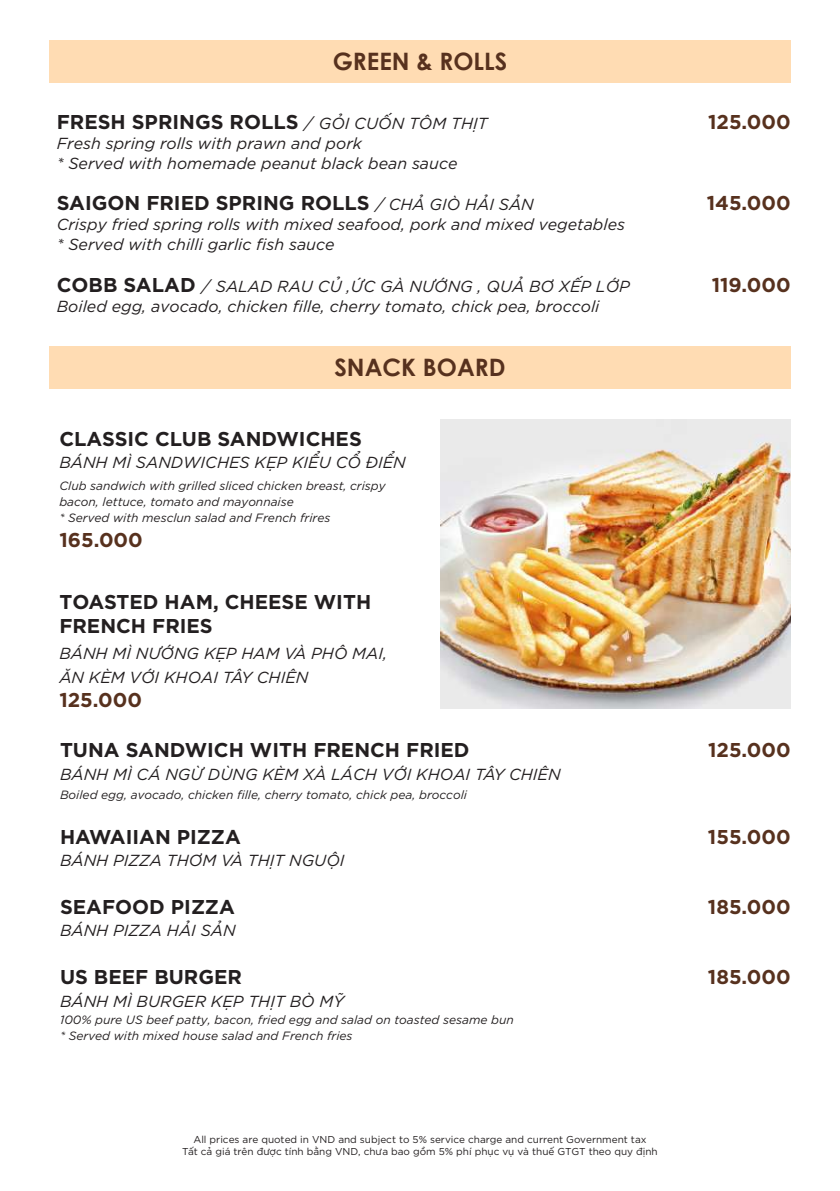
<style>
.page{position:relative;width:840px;height:1191px;background:#fff}
.page>*{position:absolute;margin:0;border:0;box-sizing:border-box;transform-origin:0 0}
.t1{font:700 24px "Century Gothic";color:#57311e}
.t2{font:700 20px/24px "SVN Gotham";color:#231f20}
.t3{font:700 20px "SVN Gotham";color:#57311e}
.t4{font:italic 16px/20px "SVN Gotham";color:#231f20}
.t5{font:italic 12px/16px "SVN Gotham";color:#231f20}
.t6{font:10px/12px "SVN Gotham";color:#231f20;text-align:center}
.s1{font-weight:400;font-style:italic;font-size:16px}
.s2{font-weight:700;font-style:normal;font-size:20px}
</style>
<div class="page">
<div style="left:49px;top:40px;width:741px;height:43px;background:#ffdcb3"></div>
<div style="left:49px;top:346px;width:741px;height:43px;background:#ffdcb3"></div>
<img style="left:440px;top:420px;width:350px;height:288px">
<h1 class="t1" style="left:332px;top:43px;width:176px">GREEN &amp; ROLLS</h1>
<p class="t2" style="left:57px;top:109px;width:432px">FRESH SPRINGS ROLLS <span class="s1">/ GỎI CUỐN TÔM THỊT</span></p>
<p class="t4" style="left:57px;top:132px;width:402px">Fresh spring rolls with prawn and pork<br>* Served with homemade peanut black bean sauce</p>
<p class="t2" style="left:57px;top:189px;width:478px">SAIGON FRIED SPRING ROLLS <span class="s1">/ CHẢ GIÒ HẢI SẢN</span></p>
<p class="t4" style="left:57px;top:213px;width:569px">Crispy fried spring rolls with mixed seafood, pork and mixed vegetables * Served with chilli garlic fish sauce</p>
<p class="t4" style="left:57px;top:275px;width:574px"><span class="s2">COBB SALAD</span> / SALAD RAU CỦ ,ỨC GÀ NƯỚNG , QUẢ BƠ XẾP LỚP<br>Boiled egg, avocado, chicken fille, cherry tomato, chick pea, broccoli</p>
<h1 class="t1" style="left:334px;top:349px;width:172px">SNACK BOARD</h1>
<p class="t2" style="left:59px;top:425px;width:304px">CLASSIC CLUB SANDWICHES</p>
<p class="t4" style="left:59px;top:451px;width:348px">BÁNH MÌ SANDWICHES KẸP KIỂU CỔ ĐIỂN</p>
<p class="t5" style="left:59px;top:476px;width:328px">Club sandwich with grilled sliced chicken breast, crispy bacon, lettuce, tomato and mayonnaise<br>* Served with mesclun salad and French frires</p>
<p class="t3" style="left:59px;top:523px;width:85px">165.000</p>
<p class="t2" style="left:59px;top:588px;width:313px">TOASTED HAM, CHEESE WITH<br>FRENCH FRIES</p>
<p class="t4" style="left:59px;top:640px;width:329px;line-height:24px">BÁNH MÌ NƯỚNG KẸP HAM VÀ PHÔ MAI,<br>ĂN KÈM VỚI KHOAI TÂY CHIÊN</p>
<p class="t3" style="left:59px;top:684px;width:84px">125.000</p>
<p class="t3" style="left:707px;top:106px;width:84px">125.000</p>
<p class="t3" style="left:706px;top:186px;width:85px">145.000</p>
<p class="t3" style="left:711px;top:269px;width:81px">119.000</p>
<p class="t2" style="left:60px;top:736px;width:411px">TUNA SANDWICH WITH FRENCH FRIED</p>
<p class="t3" style="left:707px;top:734px;width:84px">125.000</p>
<p class="t4" style="left:60px;top:762px;width:502px">BÁNH MÌ CÁ NGỪ DÙNG KÈM XÀ LÁCH VỚI KHOAI TÂY CHIÊN</p>
<p class="t5" style="left:60px;top:785px;width:408px">Boiled egg, avocado, chicken fille, cherry tomato, chick pea, broccoli</p>
<p class="t2" style="left:60px;top:823px;width:182px">HAWAIIAN PIZZA</p>
<p class="t4" style="left:60px;top:849px;width:286px">BÁNH PIZZA THƠM VÀ THỊT NGUỘI</p>
<p class="t2" style="left:60px;top:893px;width:176px">SEAFOOD PIZZA</p>
<p class="t4" style="left:60px;top:918px;width:177px">BÁNH PIZZA HẢI SẢN</p>
<p class="t2" style="left:60px;top:963px;width:183px">US BEEF BURGER</p>
<p class="t4" style="left:60px;top:989px;width:285px">BÁNH MÌ BURGER KẸP THỊT BÒ MỸ</p>
<p class="t5" style="left:60px;top:1011px;width:455px">100% pure US beef patty, bacon, fried egg and salad on toasted sesame bun * Served with mixed house salad and French fries</p>
<p class="t6" style="left:182px;top:1132px;width:476px">All prices are quoted in VND and subject to 5% service charge and current Government tax<br>Tất cả giá trên được tính bằng VND, chưa bao gồm 5% phí phục vụ và thuế GTGT theo quy định</p>
<p class="t3" style="left:707px;top:820px;width:84px">155.000</p>
<p class="t3" style="left:707px;top:890px;width:84px">185.000</p>
<p class="t3" style="left:707px;top:961px;width:84px">185.000</p>
</div>
